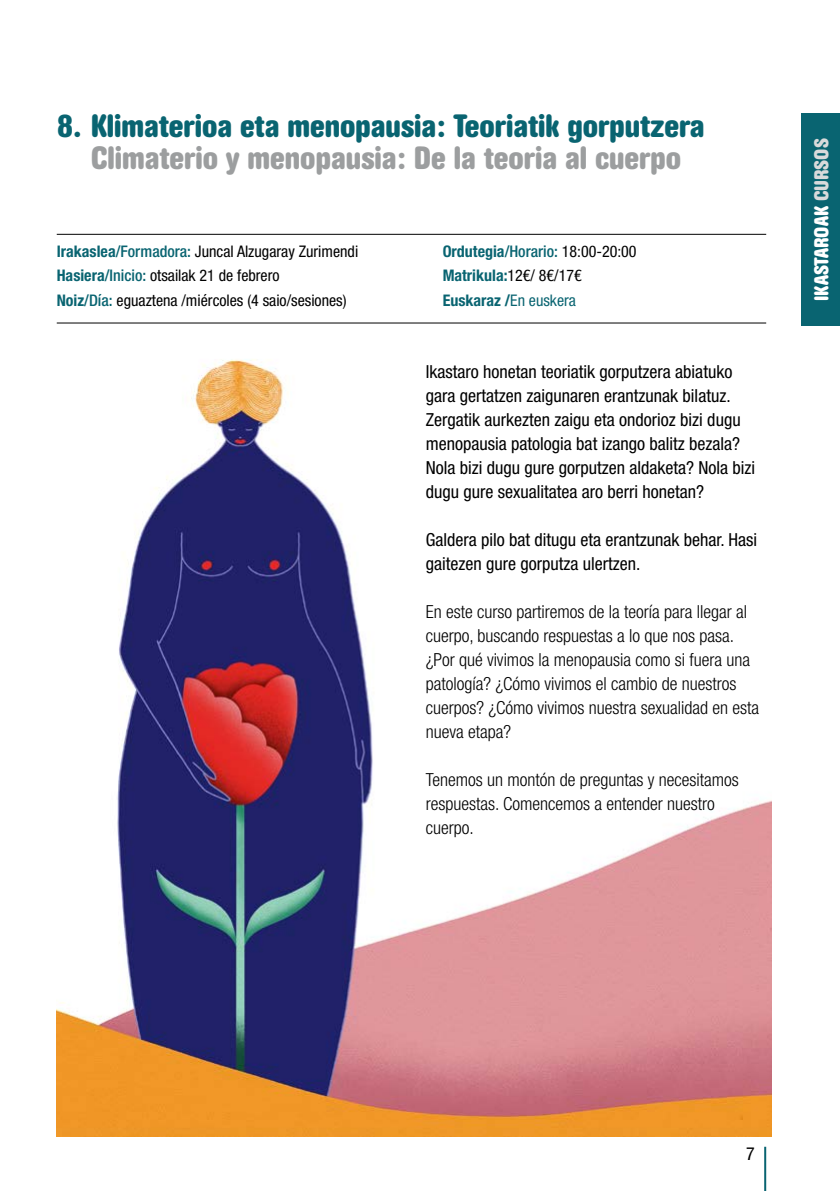
<style>
.page{position:relative;width:840px;height:1191px;background:#fff}
.page>*{position:absolute;margin:0;border:0;box-sizing:border-box;transform-origin:0 0}
.t1{font:700 condensed 32px "AG Book Rounded";color:#096471}
.t2{font:700 condensed 32px "AG Book Rounded";color:#9c9e9f}
.t3{font:700 condensed 20px "AG Book Rounded";color:#fff}
.t4{font:condensed 18px/24px "Helvetica Neue LT Pro";color:#000}
.t5{font:300 condensed 18px/24px "Helvetica Neue LT Pro";color:#000}
.t6{font:condensed 16px/24px "Helvetica Neue LT Pro";color:#000}
.t7{font:700 condensed 16px/24px "Helvetica Neue LT Pro";color:#096471}
.s1{font-weight:700;color:#096471}
.s2{font-weight:500;color:#096471}
.s3{font-weight:500}
.s4{font-weight:400;color:#000}
.s5{font-weight:400}
.s6{color:#d9dadb}
</style>
<div class="page">
<img style="left:57px;top:322px;width:714px;height:814px">
<hr style="left:57px;top:234px;width:708px;height:1px;background:#000">
<hr style="left:57px;top:322px;width:708px;height:1px;background:#000">
<hr style="left:763px;top:1146px;width:2px;height:45px;background:#096471">
<div style="left:801px;top:113px;width:38px;height:213px;background:#096471"></div>
<h1 class="t1" style="left:57px;top:107px;width:649px">8. Klimaterioa eta menopausia: Teoriatik gorputzera</h1>
<h1 class="t2" style="left:91px;top:139px;width:591px">Climaterio y menopausia: De la teoria al cuerpo</h1>
<p class="t6" style="left:57px;top:240px;width:303px"><span class="s1">Irakaslea</span><span class="s2">/Formadora:</span> Juncal Alzugaray Zurimendi<br><span class="s1">Hasiera</span><span class="s2">/Inicio:</span> otsailak 21 de febrero<br><span class="s1">Noiz</span><span class="s2">/Día:</span> eguaztena /miércoles (4 saio/sesiones)</p>
<p class="t7" style="left:442px;top:239px;width:195px">Ordutegia<span class="s3">/Horario:</span> <span class="s4">18:00-20:00<br></span>Matrikula:<span class="s4">12€/ 8€/17€<br></span>Euskaraz /<span class="s5">En euskera</span></p>
<p class="t4" style="left:425px;top:359px;width:331px">Ikastaro honetan teoriatik gorputzera abiatuko gara gertatzen zaigunaren erantzunak bilatuz.<br>Zergatik aurkezten zaigu eta ondorioz bizi dugu menopausia patologia bat izango balitz bezala?<br>Nola bizi dugu gure gorputzen aldaketa? Nola bizi dugu gure sexualitatea aro berri honetan?</p>
<p class="t4" style="left:425px;top:527px;width:333px">Galdera pilo bat ditugu eta erantzunak behar. Hasi gaitezen gure gorputza ulertzen.</p>
<p class="t5" style="left:425px;top:599px;width:335px">En este curso partiremos de la teoría para llegar al cuerpo, buscando respuestas a lo que nos pasa. ¿Por qué vivimos la menopausia como si fuera una patología? ¿Cómo vivimos el cambio de nuestros cuerpos? ¿Cómo vivimos nuestra sexualidad en esta nueva etapa?</p>
<p class="t5" style="left:425px;top:767px;width:314px">Tenemos un montón de preguntas y necesitamos respuestas. Comencemos a entender nuestro cuerpo.</p>
<p class="t3" style="left:809px;top:301px;width:164px;rotate:-90deg">IKASTAROAK <span class="s6">CURSOS</span></p>
<p class="t4" style="left:745px;top:1141px;width:10px">7</p>
</div>
